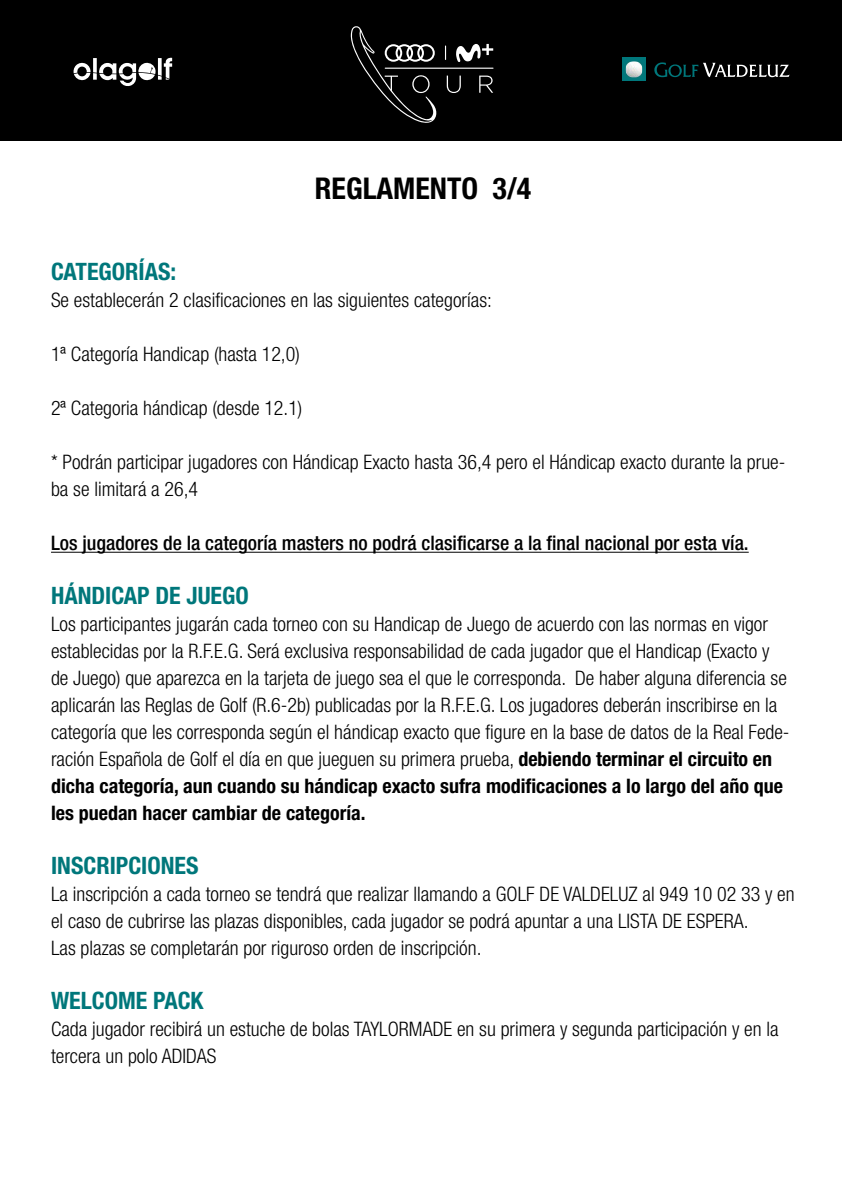
<style>
.page{position:relative;width:842px;height:1191px;background:#fff}
.page>*{position:absolute;margin:0;border:0;box-sizing:border-box;transform-origin:0 0}
.t1{font:700 condensed 30px "Helvetica Neue";color:#000}
.t2{font:700 condensed 24px "Helvetica Neue";color:#00777b}
.t3{font:300 condensed 20px/27px "Helvetica Neue";color:#000}
.t4{font:500 condensed 20px "Helvetica Neue";color:#000}
.s1{font-weight:700}
</style>
<div class="page">
<div style="left:0;top:0;width:842px;height:140px;background:#000"></div>
<svg style="left:73px;top:58px;width:99px;height:28px"></svg>
<div style="left:622px;top:58px;width:24px;height:23px;background:#00777b"></div>
<svg style="left:654px;top:62px;width:135px;height:15px"></svg>
<svg style="left:456px;top:44px;width:37px;height:18px"></svg>
<svg style="left:445px;top:46px;width:1px;height:14px"></svg>
<hr style="left:385px;top:68px;width:108px;height:1px;background:#fff">
<svg style="left:351px;top:26px;width:86px;height:97px"></svg>
<svg style="left:447px;top:76px;width:14px;height:17px"></svg>
<svg style="left:479px;top:76px;width:14px;height:17px"></svg>
<img style="left:626px;top:61px;width:16px;height:17px">
<hr style="left:51px;top:552px;width:698px;height:1px;background:#000">
<h1 class="t1" style="left:315px;top:170px;width:218px">REGLAMENTO 3/4</h1>
<p class="t2" style="left:51px;top:257px;width:127px">CATEGORÍAS:</p>
<p class="t3" style="left:51px;top:286px;width:442px">Se establecerán 2 clasificaciones en las siguientes categorías:</p>
<p class="t3" style="left:51px;top:340px;width:250px">1ª Categoría Handicap (hasta 12,0)</p>
<p class="t3" style="left:51px;top:394px;width:253px">2ª Categoria hándicap (desde 12.1)</p>
<p class="t3" style="left:51px;top:448px;width:736px">* Podrán participar jugadores con Hándicap Exacto hasta 36,4 pero el Hándicap exacto durante la prue&shy;ba se limitará a 26,4</p>
<p class="t4" style="left:51px;top:531px;width:699px">Los jugadores de la categoría masters no podrá clasificarse a la final nacional por esta vía.</p>
<p class="t2" style="left:51px;top:581px;width:199px">HÁNDICAP DE JUEGO</p>
<p class="t3" style="left:51px;top:610px;width:740px">Los participantes jugarán cada torneo con su Handicap de Juego de acuerdo con las normas en vigor establecidas por la R.F.E.G. Será exclusiva responsabilidad de cada jugador que el Handicap (Exacto y de Juego) que aparezca en la tarjeta de juego sea el que le corresponda. De haber alguna diferencia se aplicarán las Reglas de Golf (R.6-2b) publicadas por la R.F.E.G. Los jugadores deberán inscribirse en la categoría que les corresponda según el hándicap exacto que figure en la base de datos de la Real Fede&shy;ración Española de Golf el día en que jueguen su primera prueba, <span class="s1">debiendo terminar el circuito en dicha categoría, aun cuando su hándicap exacto sufra modificaciones a lo largo del año que les puedan hacer cambiar de categoría.</span></p>
<p class="t2" style="left:51px;top:851px;width:149px">INSCRIPCIONES</p>
<p class="t3" style="left:51px;top:880px;width:745px">La inscripción a cada torneo se tendrá que realizar llamando a GOLF DE VALDELUZ al 949 10 02 33 y en el caso de cubrirse las plazas disponibles, cada jugador se podrá apuntar a una LISTA DE ESPERA.<br>Las plazas se completarán por riguroso orden de inscripción.</p>
<p class="t2" style="left:51px;top:986px;width:154px">WELCOME PACK</p>
<p class="t3" style="left:51px;top:1015px;width:729px">Cada jugador recibirá un estuche de bolas TAYLORMADE en su primera y segunda participación y en la tercera un polo ADIDAS</p>
</div>
